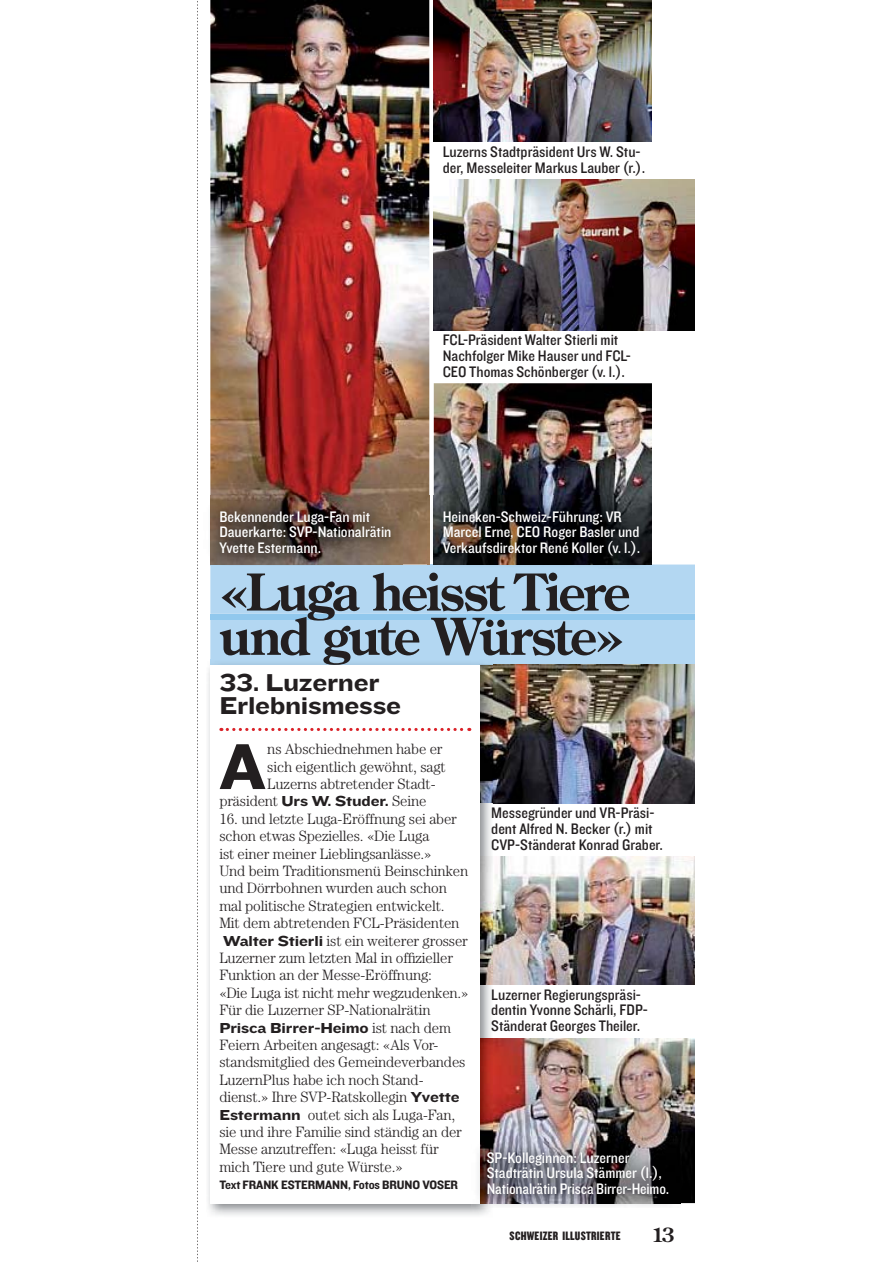
<style>
.page{position:relative;width:893px;height:1263px;background:#fff}
.page>*{position:absolute;margin:0;border:0;box-sizing:border-box;transform-origin:0 0}
.t1{font:67.2px "Knockout HTF52 Cruiserweight";color:#231f20}
.t2{font:700 50.55px/44.2px "Century Old Style Std";letter-spacing:-.035em;color:#231f20}
.t3{font:25.35px/23.7px "Knockout HTF53 Heviweight";letter-spacing:-.015em;color:#231f20}
.t4{font:700 19.8px "Century Old Style Std";color:#231f20}
.t5{font:15.75px/15.8px "Knockout HTF30 Junior Welterwt";color:#231f20}
.t6{font:15.75px/15.8px "Knockout HTF30 Junior Welterwt";color:#fff}
.t7{font:300 15px/17.4px "Century Std";letter-spacing:-.01em;color:#231f20}
.t8{font:15px "Knockout HTF53 Heviweight";letter-spacing:-.01em;color:#231f20}
.t9{font:12.6px "Knockout HTF51 Middleweight";letter-spacing:-.01em;color:#231f20}
.t10{font:12.6px "Knockout HTF69 Full Liteweight";letter-spacing:.02em;color:#231f20}
.s1{font-family:"Knockout HTF53 Heviweight";font-weight:400}
.s2{font-family:"Century Std";font-weight:300}
</style>
<div class="page">
<img style="left:210px;top:0;width:219px;height:565px">
<img style="left:434px;top:0;width:218px;height:142px">
<img style="left:434px;top:180px;width:261px;height:150px">
<img style="left:434px;top:383px;width:218px;height:182px">
<img style="left:493px;top:666px;width:202px;height:137px">
<img style="left:493px;top:856px;width:202px;height:129px">
<img style="left:493px;top:1038px;width:202px;height:165px">
<img style="left:208px;top:666px;width:285px;height:549px">
<svg style="left:210px;top:565px;width:485px;height:101px;background:#b0d4f0"></svg>
<div style="left:210px;top:665px;width:269px;height:538px;background:#fff"></div>
<svg style="left:221px;top:728px;width:249px;height:3px"></svg>
<img style="left:427px;top:496px;width:224px;height:73px">
<img style="left:210px;top:496px;width:193px;height:70px">
<img style="left:493px;top:1137px;width:187px;height:69px">
<img style="left:471px;top:1203px;width:22px;height:4px">
<img style="left:478px;top:1162px;width:1px;height:29px">
<p class="t5" style="left:443px;top:145px;width:204px">Luzerns Stadtpräsident Urs W. Stu&shy;der, Messeleiter Markus Lauber (r.).</p>
<p class="t5" style="left:443px;top:333px;width:190px">FCL-Präsident Walter Stierli mit<br>Nachfolger Mike Hauser und FCL-<br>CEO Thomas Schönberger (v. l.).</p>
<p class="t6" style="left:219px;top:510px;width:174px">Bekennender Luga-Fan mit<br>Dauerkarte: SVP-Nationalrätin<br>Yvette Estermann.</p>
<p class="t6" style="left:443px;top:510px;width:199px">Heineken-Schweiz-Führung: VR<br>Marcel Erne, CEO Roger Basler und<br>Verkaufsdirektor René Koller (v. l.).</p>
<h2 class="t2" style="left:219px;top:575px;width:412px">«Luga heisst Tiere und gute Würste»</h2>
<h3 class="t3" style="left:219px;top:670px;width:183px">33. Luzerner<br>Erlebnismesse</h3>
<h1 class="t1" style="left:219px;top:744px;width:48px">A</h1>
<p class="t7" style="left:267px;top:742px;width:177px">ns Abschiednehmen habe er</p>
<p class="t7" style="left:267px;top:759px;width:180px">sich eigentlich gewöhnt, sagt</p>
<p class="t7" style="left:267px;top:777px;width:170px">Luzerns abtretender Stadt-</p>
<p class="t7" style="left:219px;top:794px;width:209px">präsident <span class="s1">Urs W. Studer.</span> Seine</p>
<p class="t7" style="left:219px;top:811px;width:251px">16. und letzte Luga-Eröffnung sei aber schon etwas Spezielles. «Die Luga<br>ist einer meiner Lieblingsanlässe.»<br>Und beim Traditionsmenü Beinschinken und Dörrbohnen wurden auch schon mal politische Strategien entwickelt.<br>Mit dem abtretenden FCL-Präsidenten <span class="s1">Walter Stierli</span> ist ein weiterer grosser Luzerner zum letzten Mal in offizieller Funktion an der Messe- Eröffnung:<br>«Die Luga ist nicht mehr wegzudenken.» Für die Luzerner SP-Nationalrätin</p>
<p class="t8" style="left:219px;top:1019px;width:233px">Prisca Birrer-Heimo <span class="s2">ist nach dem</span></p>
<p class="t7" style="left:219px;top:1037px;width:248px">Feiern Arbeiten angesagt: «Als Vor&shy;standsmitglied des Gemeindeverbandes LuzernPlus habe ich noch Stand&shy;dienst.» Ihre SVP-Ratskollegin <span class="s1">Yvette Estermann</span> outet sich als Luga-Fan, sie und ihre Familie sind ständig an der Messe anzutreffen: «Luga heisst für mich Tiere und gute Würste.»</p>
<p class="t9" style="left:219px;top:1181px;width:240px">Text FRANK ESTERMANN, Fotos BRUNO VOSER</p>
<p class="t5" style="left:491px;top:806px;width:173px">Messegründer und VR-Präsi&shy;dent Alfred N. Becker (r.) mit<br>CVP-Ständerat Konrad Graber.</p>
<p class="t5" style="left:491px;top:988px;width:158px">Luzerner Regierungspräsi - dentin Yvonne Schärli, FDP-<br>Ständerat Georges Theiler.</p>
<p class="t6" style="left:487px;top:1151px;width:184px">SP-Kolleginnen: Luzerner<br>Stadträtin Ursula Stämmer (l.),<br>Nationalrätin Prisca Birrer-Heimo.</p>
<p class="t10" style="left:510px;top:1229px;width:112px">SCHWEIZER ILLUSTRIERTE</p>
<h3 class="t4" style="left:651px;top:1227px;width:25px">13</h3>
</div>
